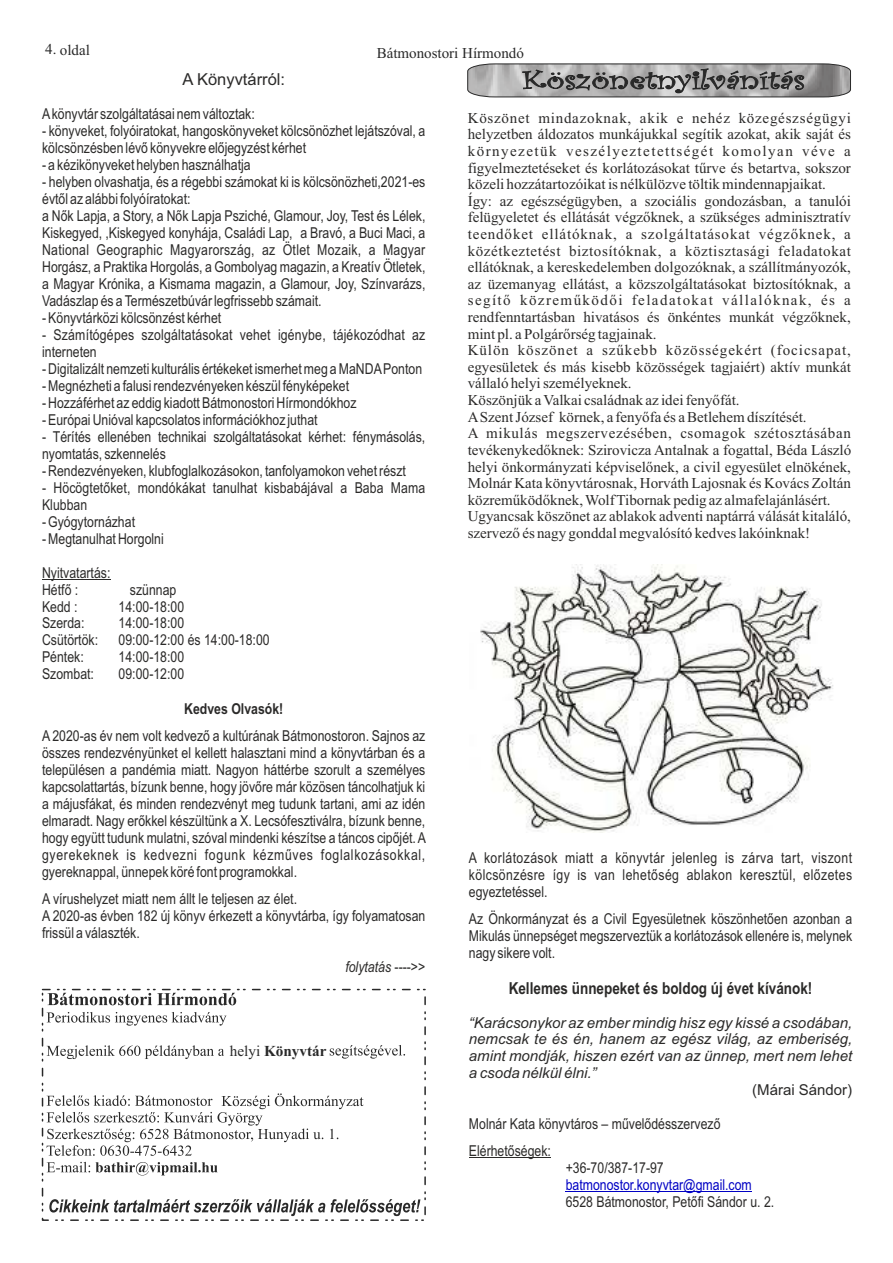
<style>
.page{position:relative;width:893px;height:1263px;background:#fff}
.page>*{position:absolute;margin:0;border:0;box-sizing:border-box;transform-origin:0 0}
.t1{font:700 16.5px "Arial Narrow";color:#2b2a29}
.t2{font:16.5px "Arial";color:#2b2a29}
.t3{font:700 15.15px "Times New Roman";color:#292929}
.t4{font:15px/17px "Arial Narrow";color:#2b2a29}
.t5{font:15px/16.6px "Times New Roman";color:#2b2a29}
.t6{font:italic 15px/16.8px "Arial";color:#2b2a29;text-align:justify}
.t7{font:15px "Arial Narrow";color:#0000c4}
.t8{font:15px "Times New Roman";color:#292929}
.t9{font:italic 15px "Arial Narrow";color:#2b2a29}
.t10{font:700 15px "Arial Narrow";color:#2b2a29}
.t11{font:15px "Arial";color:#2b2a29}
.s1{font-style:normal}
.s2{font-weight:400}
</style>
<div class="page">
<svg style="left:467px;top:63px;width:384px;height:35px;background:#979696"></svg>
<svg style="left:47px;top:1093px;width:373px;height:123px"></svg>
<svg style="left:330px;top:1045px;width:75px;height:14px"></svg>
<svg style="left:47px;top:993px;width:189px;height:66px"></svg>
<hr style="left:42px;top:579px;width:69px;height:1px;background:#2b2a29">
<hr style="left:477px;top:1157px;width:74px;height:1px;background:#2b2a29">
<hr style="left:566px;top:1191px;width:186px;height:1px;background:#0000c4">
<img style="left:480px;top:564px;width:353px;height:269px">
<p class="t8" style="left:45px;top:44px;width:46px">4. oldal</p>
<p class="t8" style="left:377px;top:47px;width:149px">Bátmonostori Hírmondó</p>
<p class="t2" style="left:182px;top:73px;width:104px">A Könyvtárról:</p>
<p class="t4" style="left:42px;top:107px;width:214px">Akönyvtár szolgáltatásai nem változtak:</p>
<p class="t4" style="left:42px;top:123px;width:385px">- könyveket, folyóiratokat, hangoskönyveket kölcsönözhet lejátszóval, a kölcsönzésben lévő könyvekre előjegyzést kérhet</p>
<p class="t4" style="left:42px;top:157px;width:210px">- a kézikönyveket helyben használhatja</p>
<p class="t4" style="left:42px;top:174px;width:385px">- helyben olvashatja, és a régebbi számokat ki is kölcsönözheti,2021-es évtől az alábbi folyóíratokat:<br>a Nők Lapja, a Story, a Nők Lapja Psziché, Glamour, Joy, Test és Lélek, Kiskegyed, ,Kiskegyed konyhája, Családi Lap, a Bravó, a Buci Maci, a National Geographic Magyarország, az Ötlet Mozaik, a Magyar Horgász, a Praktika Horgolás, a Gombolyag magazin, a Kreatív Ötletek, a Magyar Krónika, a Kismama magazin, a Glamour, Joy, Színvarázs, Vadászlap és a Természetbúvár legfrissebb számait.</p>
<p class="t4" style="left:42px;top:310px;width:181px">- Könyvtárközi kölcsönzést kérhet</p>
<p class="t4" style="left:42px;top:327px;width:385px">- Számítógépes szolgáltatásokat vehet igénybe, tájékozódhat az interneten</p>
<p class="t4" style="left:42px;top:361px;width:382px">- Digitalizált nemzeti kulturális értékeket ismerhet meg a MaNDAPonton</p>
<p class="t4" style="left:42px;top:378px;width:309px">- Megnézheti a falusi rendezvényeken készül fényképeket</p>
<p class="t4" style="left:42px;top:395px;width:316px">- Hozzáférhet az eddig kiadott Bátmonostori Hírmondókhoz</p>
<p class="t4" style="left:42px;top:412px;width:277px">- Európai Unióval kapcsolatos információkhoz juthat</p>
<p class="t4" style="left:42px;top:429px;width:385px">- Térítés ellenében technikai szolgáltatásokat kérhet: fénymásolás, nyomtatás, szkennelés</p>
<p class="t4" style="left:42px;top:463px;width:365px">- Rendezvényeken, klubfoglalkozásokon, tanfolyamokon vehet részt</p>
<p class="t4" style="left:42px;top:480px;width:385px">- Höcögtetőket, mondókákat tanulhat kisbabájával a Baba Mama<br>Klubban</p>
<p class="t4" style="left:42px;top:514px;width:94px">- Gyógytornázhat</p>
<p class="t4" style="left:42px;top:531px;width:123px">- Megtanulhat Horgolni</p>
<p class="t4" style="left:42px;top:565px;width:70px">Nyitvatartás:<br>Hétfő :</p>
<p class="t4" style="left:130px;top:582px;width:48px">szünnap</p>
<p class="t4" style="left:42px;top:599px;width:37px">Kedd :</p>
<p class="t4" style="left:119px;top:599px;width:67px">14:00-18:00</p>
<p class="t4" style="left:42px;top:616px;width:44px">Szerda:</p>
<p class="t4" style="left:119px;top:616px;width:67px">14:00-18:00</p>
<p class="t4" style="left:42px;top:633px;width:58px">Csütörtök:</p>
<p class="t4" style="left:119px;top:633px;width:153px">09:00-12:00 és 14:00-18:00</p>
<p class="t4" style="left:42px;top:650px;width:43px">Péntek:</p>
<p class="t4" style="left:119px;top:650px;width:67px">14:00-18:00</p>
<p class="t4" style="left:42px;top:667px;width:53px">Szombat:</p>
<p class="t4" style="left:119px;top:667px;width:67px">09:00-12:00</p>
<p class="t10" style="left:184px;top:703px;width:101px">Kedves Olvasók!</p>
<p class="t4" style="left:42px;top:728px;width:385px;text-align:justify">A 2020-as év nem volt kedvező a kultúrának Bátmonostoron. Sajnos az összes rendezvényünket el kellett halasztani mind a könyvtárban és a településen a pandémia miatt. Nagyon háttérbe szorult a személyes kapcsolattartás, bízunk benne, hogy jövőre már közösen táncolhatjuk ki a májusfákat, és minden rendezvényt meg tudunk tartani, ami az idén elmaradt. Nagy erőkkel készültünk a X. Lecsófesztiválra, bízunk benne, hogy együtt tudunk mulatni, szóval mindenki készítse a táncos cipőjét. A gyerekeknek is kedvezni fogunk kézműves foglalkozásokkal, gyereknappal, ünnepek köré font programokkal.</p>
<p class="t4" style="left:42px;top:891px;width:385px">A vírushelyzet miatt nem állt le teljesen az élet.<br>A 2020-as évben 182 új könyv érkezett a könyvtárba, így folyamatosan frissül a választék.</p>
<p class="t9" style="left:345px;top:961px;width:81px">folytatás <span class="s1">----&gt;&gt;</span></p>
<p class="t3" style="left:230px;top:1045px;width:98px"><span class="s2">helyi</span> Könyvtár</p>
<p class="t5" style="left:468px;top:111px;width:385px">Köszönet mindazoknak, akik e nehéz közegészségügyi helyzetben áldozatos munkájukkal segítik azokat, akik saját és környezetük veszélyeztetettségét komolyan véve a figyelmeztetéseket és korlátozásokat tűrve és betartva, sokszor közeli hozzátartozóikat is nélkülözve töltik mindennapjaikat.<br>Így: az egészségügyben, a szociális gondozásban, a tanulói felügyeletet és ellátását végzőknek, a szükséges adminisztratív teendőket ellátóknak, a szolgáltatásokat végzőknek, a közétkeztetést biztosítóknak, a köztisztasági feladatokat ellátóknak, a kereskedelemben dolgozóknak, a szállítmányozók, az üzemanyag ellátást, a közszolgáltatásokat biztosítóknak, a segítő közreműködői feladatokat vállalóknak, és a rendfenntartásban hivatásos és önkéntes munkát végzőknek, mint pl. a Polgárőrség tagjainak.<br>Külön köszönet a szűkebb közösségekért (focicsapat, egyesületek és más kisebb közösségek tagjaiért) aktív munkát vállaló helyi személyeknek.<br>Köszönjük a Valkai családnak az idei fenyőfát.<br>ASzent József körnek, a fenyőfa és a Betlehem díszítését.<br>A mikulás megszervezésében, csomagok szétosztásában tevékenykedőknek: Szirovicza Antalnak a fogattal, Béda László helyi önkormányzati képviselőnek, a civil egyesület elnökének, Molnár Kata könyvtárosnak, Horváth Lajosnak és Kovács Zoltán közreműködőknek, Wolf Tibornak pedig az almafelajánlásért.<br>Ugyancsak köszönet az ablakok adventi naptárrá válását kitaláló, szervező és nagy gonddal megvalósító kedves lakóinknak!</p>
<p class="t4" style="left:469px;top:851px;width:385px;text-align:justify">A korlátozások miatt a könyvtár jelenleg is zárva tart, viszont kölcsönzésre így is van lehetőség ablakon keresztül, előzetes egyeztetéssel.</p>
<p class="t4" style="left:469px;top:912px;width:385px;text-align:justify">Az Önkormányzat és a Civil Egyesületnek köszönhetően azonban a Mikulás ünnepséget megszerveztük a korlátozások ellenére is, melynek nagy sikere volt.</p>
<p class="t1" style="left:509px;top:982px;width:305px">Kellemes ünnepeket és boldog új évet kívánok!</p>
<p class="t6" style="left:469px;top:1015px;width:385px">“Karácsonykor az ember mindig hisz egy kissé a csodában, nemcsak te és én, hanem az egész világ, az emberiség, amint mondják, hiszen ezért van az ünnep, mert nem lehet a csoda nélkül élni.”</p>
<p class="t11" style="left:752px;top:1084px;width:102px">(Márai Sándor)</p>
<p class="t4" style="left:469px;top:1111px;width:253px;line-height:27.2px">Molnár Kata könyvtáros – művelődésszervező<br>Elérhetőségek:</p>
<p class="t4" style="left:566px;top:1160px;width:100px">+36-70/387-17-97</p>
<p class="t7" style="left:566px;top:1179px;width:188px">batmonostor.konyvtar@gmail.com</p>
<p class="t4" style="left:566px;top:1194px;width:210px">6528 Bátmonostor, Petőfi Sándor u. 2.</p>
</div>
